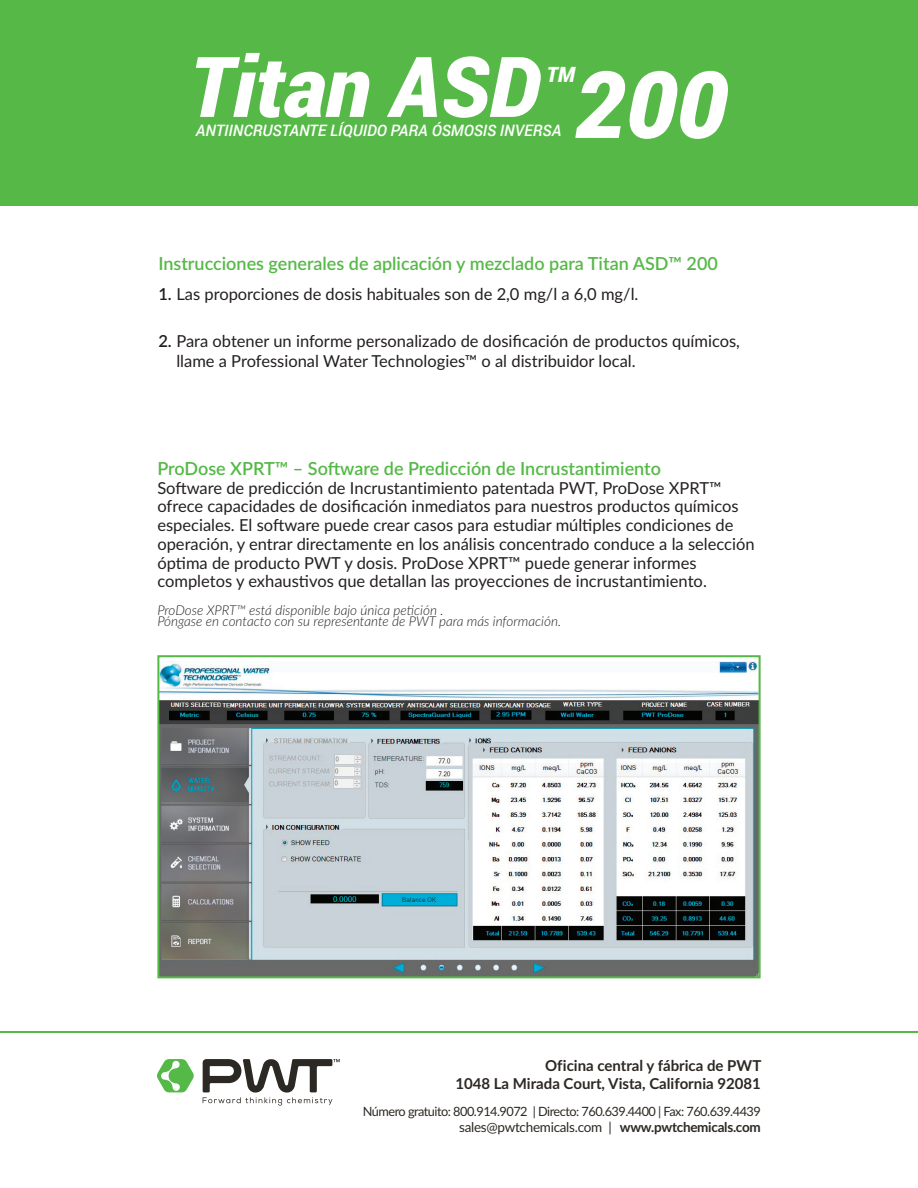
<style>
.page{position:relative;width:918px;height:1188px;background:#fff}
.page>*{position:absolute;margin:0;border:0;box-sizing:border-box;transform-origin:0 0}
.t1{font:italic 900 93px "Roboto";color:#fff}
.t2{font:italic 900 84px "Roboto";color:#fff}
.t3{font:italic 900 21px "Roboto";color:#fff}
.Color_Header{font:600 18px "Lato";color:#56b947}
.Color_Header-2{font:600 18px "Lato";color:#54b947}
.Color_Header-3{font:16.5px/18.8px "Lato";color:#242021}
.Mix_Instructions{font:16.5px/19.8px "Lato";color:#231f20}
.t4{font:italic 500 15.75px "Roboto";color:#fff}
.Color_Header-4{font:700 15px/18px "Lato";color:#2c2823;text-align:right}
.Color_Header-5{font:italic 300 13.5px/11.4px "Lato";color:#242021}
.Color_Header-6{font:13.5px "Lato";letter-spacing:-.02em;color:#2c2823}
.Color_Header-7{font:12.75px "Lato";letter-spacing:-.04em;color:#2c2823}
.s1{font-weight:600}
.s2{font-weight:700}
</style>
<div class="page">
<div style="left:0;top:0;width:918px;height:205px;background:#56b947"></div>
<svg style="left:157px;top:1059px;width:37px;height:33px"></svg>
<svg style="left:203px;top:1059px;width:137px;height:47px"></svg>
<hr style="left:0;top:1031px;width:918px;height:2px;background:#56b947">
<img style="left:160px;top:661px;width:598px;height:314px">
<div style="left:157px;top:655px;width:604px;height:323px;border:2px solid #56b947"></div>
<p class="t2" style="left:188px;top:28px;width:354px">Titan ASD</p>
<p class="t4" style="left:196px;top:120px;width:367px">ANTIINCRUSTANTE LÍQUIDO PARA ÓSMOSIS INVERSA</p>
<p class="t3" style="left:547px;top:59px;width:30px">TM</p>
<p class="t1" style="left:575px;top:39px;width:153px">200</p>
<p class="Color_Header" style="left:158px;top:250px;width:561px">Instrucciones generales de aplicación y mezclado para Titan ASD™ 200</p>
<p class="Mix_Instructions" style="left:158px;top:284px;width:482px"><span class="s1">1.</span> Las proporciones de dosis habituales son de 2,0 mg/l a 6,0 mg/l.</p>
<p class="Mix_Instructions" style="left:176px;top:330px;width:565px;text-indent:-18px"><span class="s1">2.</span> Para obtener un informe personalizado de dosificación de productos químicos, llame a Professional Water Technologies™ o al distribuidor local.</p>
<p class="Color_Header-2" style="left:157px;top:455px;width:505px">ProDose XPRT™ – Software de Predicción de Incrustantimiento</p>
<p class="Color_Header-3" style="left:157px;top:478px;width:599px">Software de predicción de Incrustantimiento patentada PWT, ProDose XPRT™ ofrece capacidades de dosificación inmediatos para nuestros productos químicos especiales. El software puede crear casos para estudiar múltiples condiciones de operación, y entrar directamente en los análisis concentrado conduce a la selección óptima de producto PWT y dosis. ProDose XPRT™ puede generar informes completos y exhaustivos que detallan las proyecciones de incrustantimiento.</p>
<p class="Color_Header-5" style="left:157px;top:604px;width:405px">ProDose XPRT™ está disponible bajo única petición .<br>Póngase en contacto con su representante de PWT para más información.</p>
<p class="Color_Header-4" style="left:455px;top:1056px;width:307px">Oficina central y fábrica de PWT<br>1048 La Mirada Court, Vista, California 92081</p>
<p class="Color_Header-7" style="left:363px;top:1102px;width:400px">Número gratuito: 800.914.9072 | Directo: 760.639.4400 | Fax: 760.639.4439</p>
<p class="Color_Header-6" style="left:459px;top:1117px;width:303px">sales@pwtchemicals.com | <span class="s2">www.pwtchemicals.com</span></p>
</div>
